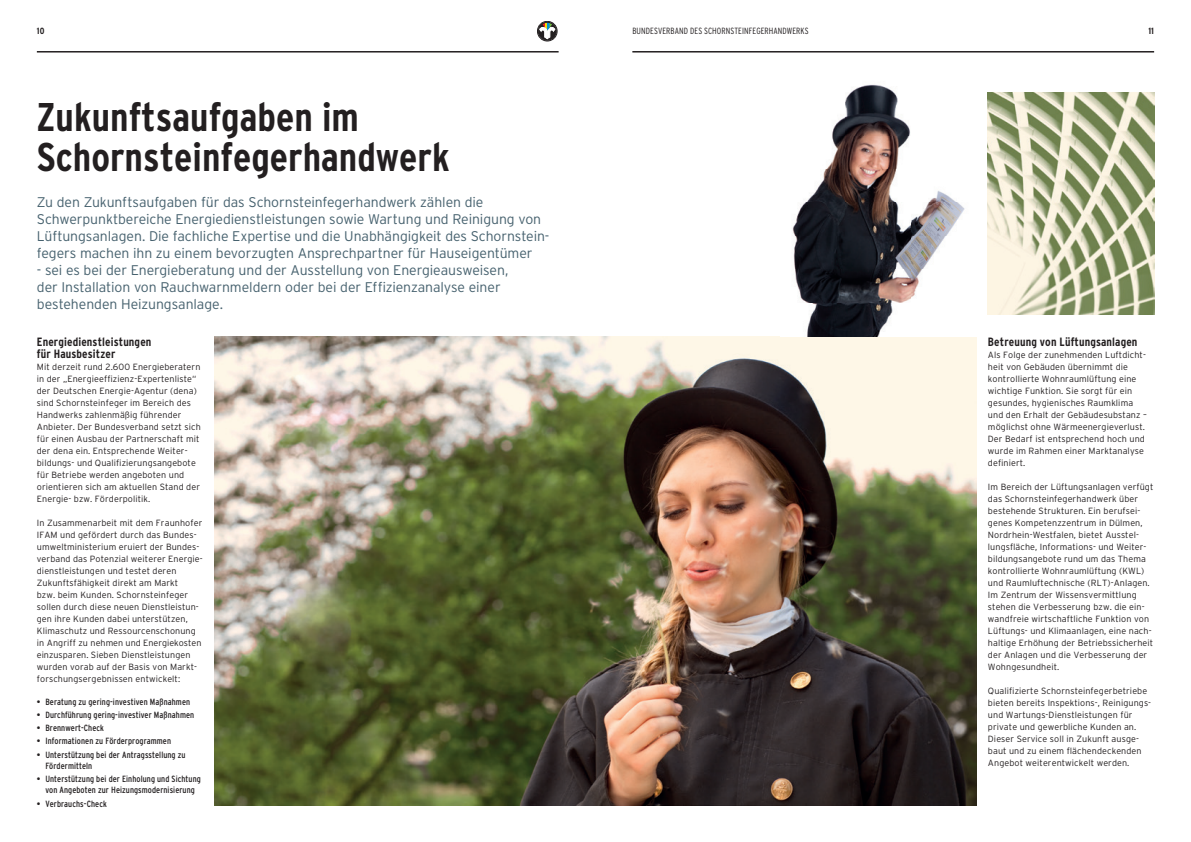
<style>
.page{position:relative;width:1191px;height:842px;background:#fff}
.page>*{position:absolute;margin:0;border:0;box-sizing:border-box;transform-origin:0 0}
.t1{font:700 condensed 40px/40px "Interstate";color:#231f20}
.t2{font:300 14px/17px "Interstate";letter-spacing:-.005em;color:#46616e}
.t3{font:700 condensed 12px/12px "Interstate";letter-spacing:.01em;color:#231f20}
.t4{font:300 9px/12px "Interstate";letter-spacing:.01em;color:#231f20}
.t5{font:condensed 9px/11px "Interstate";letter-spacing:.01em;color:#231f20}
.t6{font:300 condensed 9px "Interstate";letter-spacing:.01em;color:#231f20}
.t7{font:700 condensed 9px "Interstate";color:#231f20}
</style>
<div class="page">
<hr style="left:37px;top:51px;width:521px;height:2px;background:#231f20">
<hr style="left:632px;top:51px;width:522px;height:2px;background:#231f20">
<div style="left:537px;top:21px;width:20px;height:20px;border:1px solid #231f20;border-radius:50%"></div>
<div style="left:538px;top:22px;width:18px;height:18px;border:1px solid #231f20;border-radius:50%"></div>
<svg style="left:539px;top:23px;width:16px;height:16px"></svg>
<img style="left:215px;top:336px;width:762px;height:469px">
<img style="left:988px;top:93px;width:166px;height:222px">
<img style="left:792px;top:84px;width:173px;height:252px">
<p class="t7" style="left:37px;top:26px;width:9px">10</p>
<p class="t6" style="left:632px;top:26px;width:178px">BUNDESVERBAND DES SCHORNSTEINFEGERHANDWERKS</p>
<p class="t7" style="left:1148px;top:26px;width:7px">11</p>
<h1 class="t1" style="left:37px;top:97px;width:414px">Zukunftsaufgaben im<br>Schornsteinfegerhandwerk</h1>
<p class="t2" style="left:37px;top:193px;width:514px">Zu den Zukunftsaufgaben für das Schornsteinfegerhandwerk zählen die Schwerpunktbereiche Energiedienstleistungen sowie Wartung und Reinigung von Lüftungsanlagen. Die fachliche Expertise und die Unabhängigkeit des Schornstein&shy;fegers machen ihn zu einem bevorzugten Ansprechpartner für Hauseigentümer</p>
<h2 class="t2" style="left:37px;top:261px;width:473px">- sei es bei der Energieberatung und der Ausstellung von Energieausweisen, der Installation von Rauchwarnmeldern oder bei der Effizienzanalyse einer bestehenden Heizungsanlage.</h2>
<h3 class="t3" style="left:37px;top:336px;width:116px">Energiedienstleistungen für Hausbesitzer</h3>
<p class="t4" style="left:37px;top:361px;width:165px">Mit derzeit rund 2.600 Energieberatern in der „Energieeffizienz-Expertenliste“ der Deutschen Energie-Agentur (dena) sind Schornsteinfeger im Bereich des Handwerks zahlenmäßig führender Anbieter. Der Bundesverband setzt sich für einen Ausbau der Partnerschaft mit der dena ein. Entsprechende Weiter&shy;bildungs- und Qualifizierungsangebote für Betriebe werden angeboten und orientieren sich am aktuellen Stand der Energie- bzw. Förderpolitik.</p>
<p class="t4" style="left:37px;top:517px;width:167px">In Zusammenarbeit mit dem Fraunhofer IFAM und gefördert durch das Bundes&shy;umweltministerium eruiert der Bundes&shy;verband das Potenzial weiterer Energie&shy;dienstleistungen und testet deren Zukunftsfähigkeit direkt am Markt<br>bzw. beim Kunden. Schornsteinfeger sollen durch diese neuen Dienstleistun&shy;gen ihre Kunden dabei unterstützen, Klimaschutz und Ressourcenschonung in Angriff zu nehmen und Energiekosten einzusparen. Sieben Dienstleistungen wurden vorab auf der Basis von Markt&shy;forschungsergebnissen entwickelt:</p>
<p class="t5" style="left:37px;top:696px;width:155px">• Beratung zu gering-investiven Maßnahmen</p>
<p class="t5" style="left:37px;top:709px;width:159px">• Durchführung gering-investiver Maßnahmen</p>
<p class="t5" style="left:37px;top:722px;width:69px">• Brennwert-Check</p>
<p class="t5" style="left:37px;top:736px;width:136px">• Informationen zu Förderprogrammen</p>
<p class="t5" style="left:45px;top:749px;width:142px;text-indent:-9px">• Unterstützung bei der Antragsstellung zu<br>Fördermitteln</p>
<p class="t5" style="left:37px;top:773px;width:165px;text-align:center">• Unterstützung bei der Einholung und Sichtung von Angeboten zur Heizungsmodernisierung</p>
<p class="t5" style="left:37px;top:798px;width:72px">• Verbrauchs-Check</p>
<h3 class="t3" style="left:988px;top:336px;width:151px">Betreuung von Lüftungsanlagen</h3>
<p class="t4" style="left:988px;top:349px;width:160px">Als Folge der zunehmenden Luftdicht&shy;heit von Gebäuden übernimmt die kontrollierte Wohnraumlüftung eine wichtige Funktion. Sie sorgt für ein gesundes, hygienisches Raumklima und den Erhalt der Gebäudesubstanz – möglichst ohne Wärmeenergieverlust.<br>Der Bedarf ist entsprechend hoch und wurde im Rahmen einer Marktanalyse definiert.</p>
<p class="t4" style="left:988px;top:481px;width:167px">Im Bereich der Lüftungsanlagen verfügt das Schornsteinfegerhandwerk über bestehende Strukturen. Ein berufsei&shy;genes Kompetenzzentrum in Dülmen, Nordrhein-Westfalen, bietet Ausstel&shy;lungsfläche, Informations- und Weiter&shy;bildungsangebote rund um das Thema kontrollierte Wohnraumlüftung (KWL) und Raumluftechnische (RLT)-Anlagen.<br>Im Zentrum der Wissensvermittlung stehen die Verbesserung bzw. die ein&shy;wandfreie wirtschaftliche Funktion von Lüftungs- und Klimaanlagen, eine nach&shy;haltige Erhöhung der Betriebssicherheit der Anlagen und die Verbesserung der Wohngesundheit.</p>
<p class="t4" style="left:988px;top:685px;width:165px">Qualifizierte Schornsteinfegerbetriebe bieten bereits Inspektions-, Reinigungs&shy;und Wartungs-Dienstleistungen für private und gewerbliche Kunden an.<br>Dieser Service soll in Zukunft ausge&shy;baut und zu einem flächendeckenden Angebot weiterentwickelt werden.</p>
</div>
